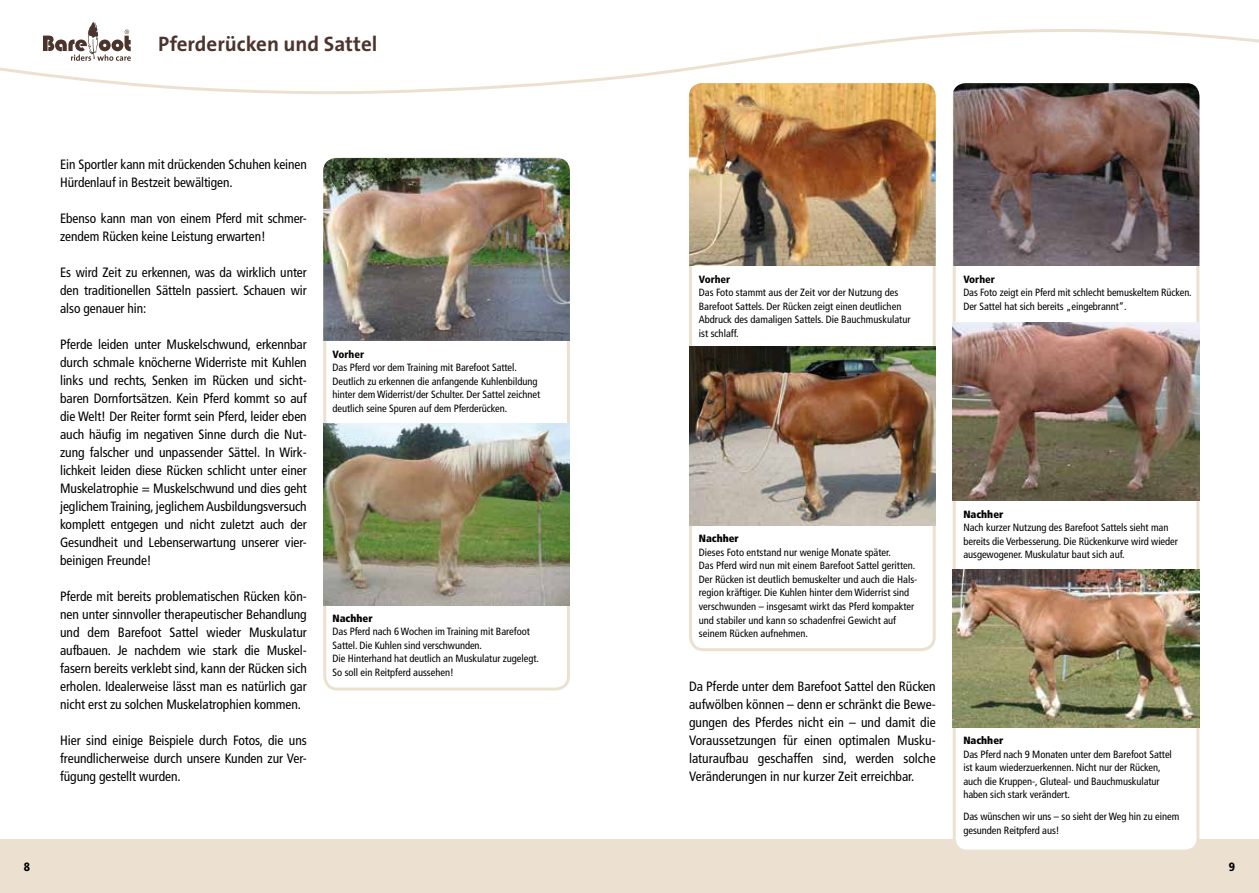
<style>
.page{position:relative;width:1259px;height:893px;background:#fff}
.page>*{position:absolute;margin:0;border:0;box-sizing:border-box;transform-origin:0 0}
.t1{font:700 21px "The Sans";color:#4b342c}
.t2{font:condensed 13.5px/18px "Frutiger";letter-spacing:-.005em;color:#000;text-align:justify}
.t3{font:900 condensed 12px "Frutiger";color:#000}
.t4{font:condensed 10.5px/13.5px "Frutiger";letter-spacing:-.005em;color:#000}
.t5{font:900 condensed 10.5px "Frutiger";color:#000}
.t6{font:900 condensed 10.5px "Frutiger";color:#000}
</style>
<div class="page">
<div style="left:0;top:839px;width:1259px;height:54px;background:#ece1d1"></div>
<svg style="left:0;top:25px;width:1259px;height:69px"></svg>
<img style="left:323px;top:158px;width:247px;height:183px">
<img style="left:323px;top:423px;width:247px;height:183px">
<div style="left:954px;top:85px;width:244px;height:766px;background:#fff;border-radius:13px"></div>
<img style="left:952px;top:322px;width:247px;height:179px">
<img style="left:689px;top:347px;width:246px;height:178px">
<img style="left:689px;top:83px;width:246px;height:183px">
<img style="left:953px;top:83px;width:246px;height:183px">
<img style="left:952px;top:569px;width:247px;height:159px">
<h1 class="t1" style="left:158px;top:26px;width:221px">Pferderücken und Sattel</h1>
<p class="t2" style="left:60px;top:155px;width:248px">Ein Sportler kann mit drückenden Schuhen keinen<br>Hürdenlauf in Bestzeit bewältigen.</p>
<p class="t2" style="left:60px;top:209px;width:248px">Ebenso kann man von einem Pferd mit schmer&shy;zendem Rücken keine Leistung erwarten!</p>
<p class="t2" style="left:60px;top:263px;width:248px">Es wird Zeit zu erkennen, was da wirklich unter den traditionellen Sätteln passiert. Schauen wir also genauer hin:</p>
<p class="t2" style="left:60px;top:335px;width:248px">Pferde leiden unter Muskelschwund, erkennbar durch schmale knöcherne Widerriste mit Kuhlen links und rechts, Senken im Rücken und sicht&shy;baren Dornfortsätzen. Kein Pferd kommt so auf die Welt! Der Reiter formt sein Pferd, leider eben auch häufig im negativen Sinne durch die Nut&shy;zung falscher und unpassender Sättel. In Wirk&shy;lichkeit leiden diese Rücken schlicht unter einer Muskelatrophie = Muskelschwund und dies geht jeglichem Training, jeglichem Ausbildungsversuch komplett entgegen und nicht zuletzt auch der Gesundheit und Lebenserwartung unserer vier&shy;beinigen Freunde!</p>
<p class="t2" style="left:60px;top:587px;width:248px">Pferde mit bereits problematischen Rücken kön&shy;nen unter sinnvoller therapeutischer Behandlung und dem Barefoot Sattel wieder Muskulatur aufbauen. Je nachdem wie stark die Muskel&shy;fasern bereits verklebt sind, kann der Rücken sich erholen. Idealerweise lässt man es natürlich gar nicht erst zu solchen Muskelatrophien kommen.</p>
<p class="t2" style="left:60px;top:731px;width:248px">Hier sind einige Beispiele durch Fotos, die uns freundlicherweise durch unsere Kunden zur Ver&shy;fügung gestellt wurden.</p>
<p class="t6" style="left:333px;top:348px;width:33px">Vorher</p>
<p class="t4" style="left:333px;top:361px;width:209px">Das Pferd vor dem Training mit Barefoot Sattel.<br>Deutlich zu erkennen die anfangende Kuhlenbildung hinter dem Widerrist/der Schulter. Der Sattel zeichnet deutlich seine Spuren auf dem Pferderücken.</p>
<p class="t5" style="left:333px;top:612px;width:42px">Nachher</p>
<p class="t4" style="left:333px;top:625px;width:208px">Das Pferd nach 6 Wochen im Training mit Barefoot Sattel. Die Kuhlen sind verschwunden.<br>Die Hinterhand hat deutlich an Muskulatur zugelegt.<br>So soll ein Reitpferd aussehen!</p>
<p class="t6" style="left:699px;top:273px;width:33px">Vorher</p>
<p class="t4" style="left:699px;top:286px;width:213px">Das Foto stammt aus der Zeit vor der Nutzung des Barefoot Sattels. Der Rücken zeigt einen deutlichen Abdruck des damaligen Sattels. Die Bauchmuskulatur ist schlaff.</p>
<p class="t6" style="left:963px;top:273px;width:33px">Vorher</p>
<p class="t4" style="left:963px;top:286px;width:230px">Das Foto zeigt ein Pferd mit schlecht bemuskeltem Rücken.<br>Der Sattel hat sich bereits „eingebrannt“.</p>
<p class="t5" style="left:699px;top:532px;width:42px">Nachher</p>
<p class="t4" style="left:699px;top:546px;width:220px">Dieses Foto entstand nur wenige Monate später.<br>Das Pferd wird nun mit einem Barefoot Sattel geritten.<br>Der Rücken ist deutlich bemuskelter und auch die Hals&shy;region kräftiger. Die Kuhlen hinter dem Widerrist sind verschwunden – insgesamt wirkt das Pferd kompakter und stabiler und kann so schadenfrei Gewicht auf seinem Rücken aufnehmen.</p>
<p class="t2" style="left:689px;top:677px;width:248px">Da Pferde unter dem Barefoot Sattel den Rücken aufwölben können – denn er schränkt die Bewe&shy;gungen des Pferdes nicht ein – und damit die Voraussetzungen für einen optimalen Musku&shy;laturaufbau geschaffen sind, werden solche Veränderungen in nur kurzer Zeit erreichbar.</p>
<p class="t5" style="left:963px;top:508px;width:42px">Nachher</p>
<p class="t4" style="left:963px;top:521px;width:216px">Nach kurzer Nutzung des Barefoot Sattels sieht man bereits die Verbesserung. Die Rückenkurve wird wieder ausgewogener. Muskulatur baut sich auf.</p>
<p class="t5" style="left:963px;top:734px;width:42px">Nachher</p>
<p class="t4" style="left:963px;top:748px;width:210px">Das Pferd nach 9 Monaten unter dem Barefoot Sattel ist kaum wiederzuerkennen. Nicht nur der Rücken, auch die Kruppen-, Gluteal- und Bauchmuskulatur haben sich stark verändert.</p>
<p class="t4" style="left:963px;top:810px;width:217px">Das wünschen wir uns – so sieht der Weg hin zu einem gesunden Reitpferd aus!</p>
<p class="t3" style="left:24px;top:859px;width:8px">8</p>
<p class="t3" style="left:1228px;top:859px;width:8px">9</p>
</div>
